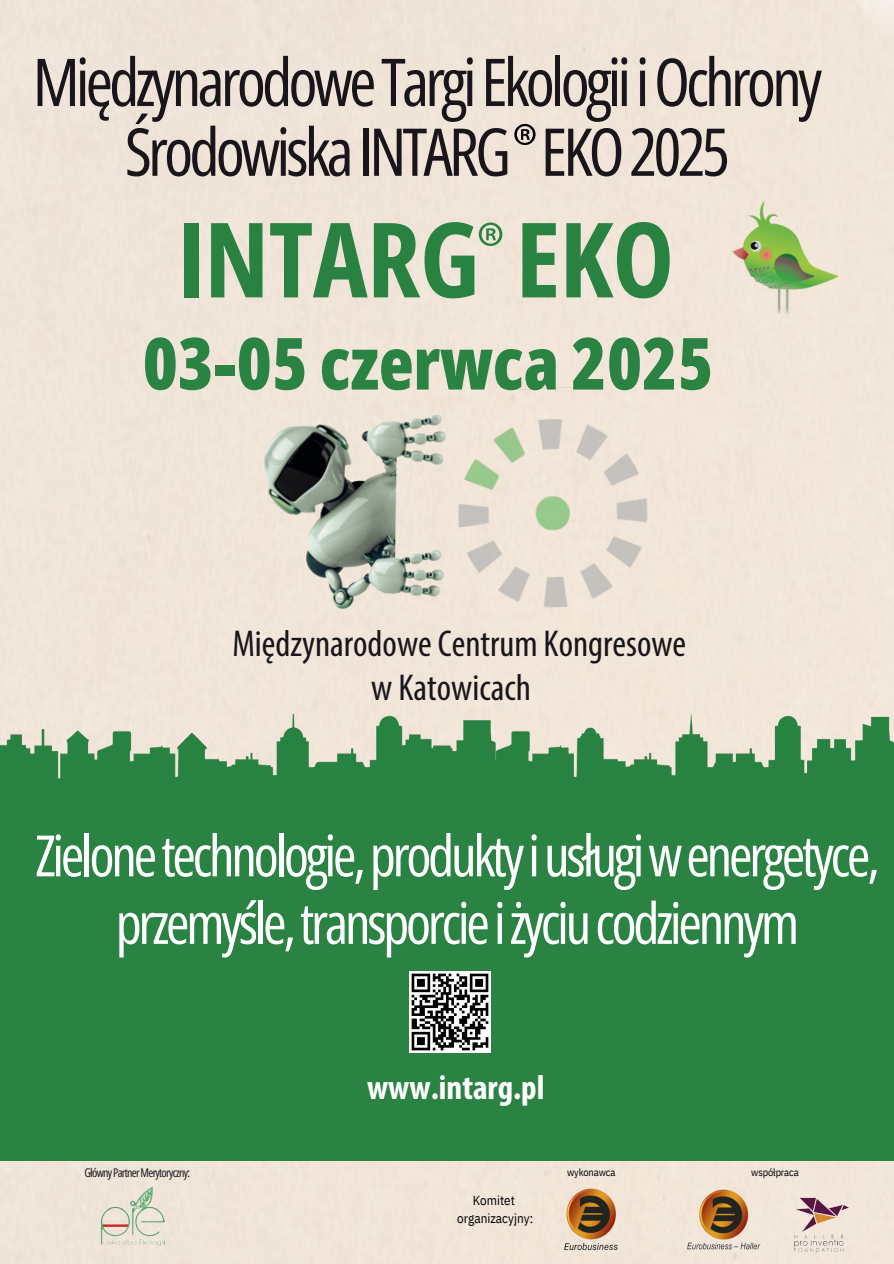
<style>
.page{position:relative;width:894px;height:1264px;background:#fff}
.page>*{position:absolute;margin:0;border:0;box-sizing:border-box;transform-origin:0 0}
.t1{font:700 103.95px "Open Sans Condensed";letter-spacing:-.005em;color:#2a8242}
.t2{font:condensed 75px "Myriad Pro";color:#2a8242}
.t3{font:800 72px "Open Sans Condensed";letter-spacing:-.005em;color:#2a8342}
.t4{font:condensed 67.5px "Myriad Pro";color:#000}
.t5{font:66px/69.8px "Open Sans Condensed";letter-spacing:-.06em;color:#19151b;text-align:center}
.t6{font:57px/67.5px "Open Sans Condensed";letter-spacing:-.06em;color:#fff;text-align:center}
.t7{font:condensed 37.5px/43.8px "Myriad Pro";color:#19151b;text-align:center}
.t8{font:700 condensed 34.5px "Myriad Pro";color:#fff}
.t9{font:13.05px/17.7px "IBM Plex Sans Cond";color:#000;text-align:center}
.t10{font:12px "Open Sans Condensed";letter-spacing:-.06em;color:#19151b}
.t11{font:10.35px "IBM Plex Sans Cond";letter-spacing:-.015em;color:#000}
</style>
<div class="page">
<div style="left:0;top:0;width:893px;height:1263px;background:#f1e5d9"></div>
<div style="left:564px;top:0;width:329px;height:328px;background:#f1e5d8"></div>
<div style="left:0;top:790px;width:893px;height:370px;background:#2a8342"></div>
<img style="left:100px;top:1186px;width:64px;height:60px">
<img style="left:260px;top:413px;width:200px;height:223px">
<img style="left:409px;top:971px;width:81px;height:81px">
<img style="left:0;top:714px;width:893px;height:76px">
<img style="left:451px;top:384px;width:203px;height:228px">
<img style="left:552px;top:1185px;width:77px;height:66px">
<img style="left:685px;top:1186px;width:76px;height:65px">
<img style="left:788px;top:1190px;width:63px;height:70px">
<p class="t5" style="left:33px;top:45px;width:790px">Międzynarodowe Targi Ekologii i Ochrony<br>Środowiska INTARG EKO 2025</p>
<p class="t4" style="left:512px;top:107px;width:27px">®</p>
<h1 class="t1" style="left:177px;top:184px;width:498px">INTARG EKO</h1>
<h2 class="t2" style="left:476px;top:203px;width:29px">®</h2>
<p class="t3" style="left:142px;top:309px;width:572px">03-05 czerwca 2025</p>
<p class="t7" style="left:232px;top:621px;width:455px">Międzynarodowe Centrum Kongresowe w Katowicach</p>
<p class="t6" style="left:35px;top:820px;width:845px">Zielone technologie, produkty i usługi w energetyce, przemyśle, transporcie i życiu codziennym</p>
<p class="t10" style="left:84px;top:1164px;width:107px">Główny Partner Merytoryczny:</p>
<p class="t8" style="left:367px;top:1066px;width:179px">www.intarg.pl</p>
<p class="t9" style="left:457px;top:1190px;width:77px">Komitet organizacyjny:</p>
<p class="t11" style="left:567px;top:1163px;width:50px">wykonawca</p>
<p class="t11" style="left:751px;top:1163px;width:49px">współpraca</p>
</div>
